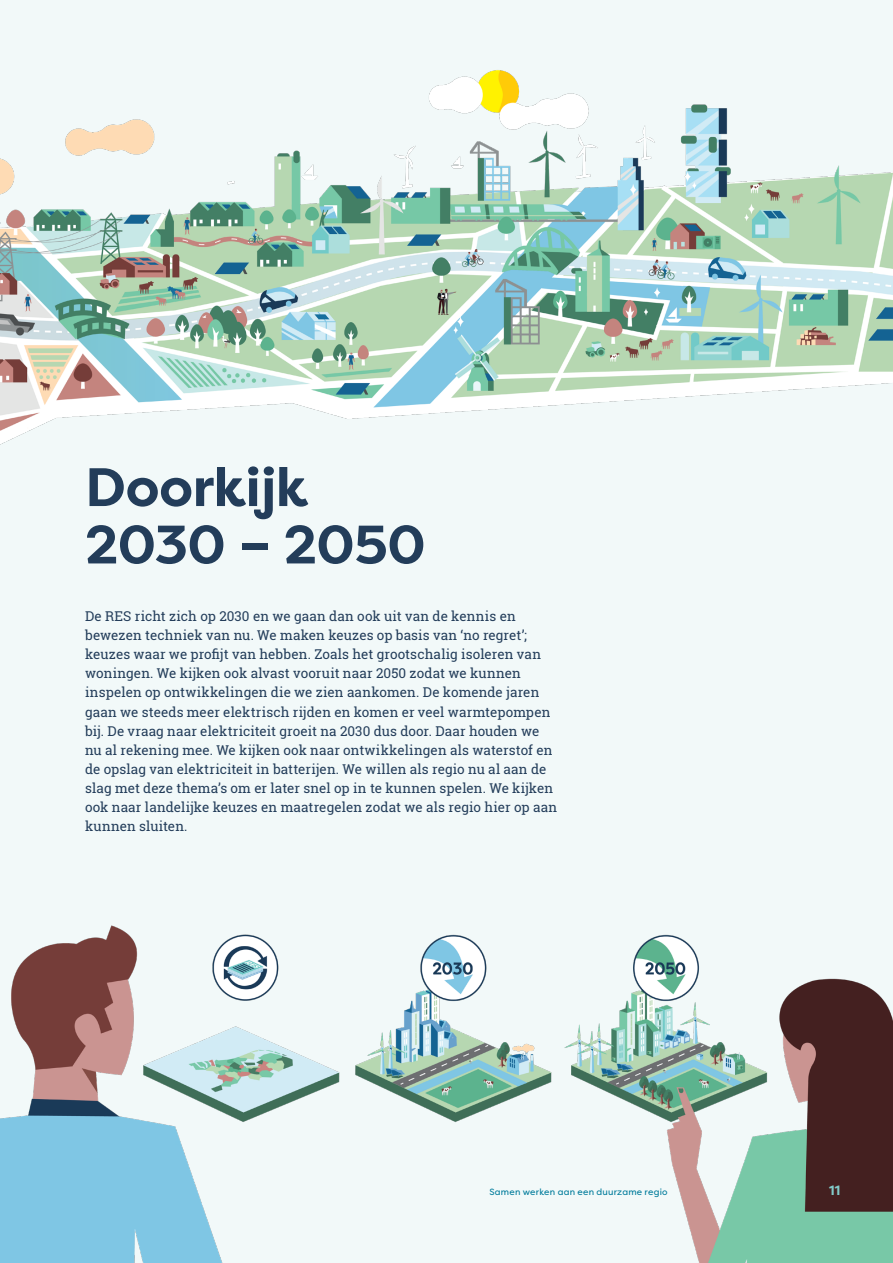
<style>
.page{position:relative;width:893px;height:1263px;background:#f2f9f9}
.page>*{position:absolute;margin:0;border:0;box-sizing:border-box;transform-origin:0 0}
.t1{font:700 54px/57.4px "Filson Pro";letter-spacing:-.01em;color:#233d5a}
.t2{font:13.5px/19.2px "Roboto Slab";letter-spacing:.01em;color:#233d5a}
.t3{font:700 13.5px "Filson Pro";color:#82cac9}
.t4{font:9px "Filson Pro";letter-spacing:.02em;color:#007b9b}
</style>
<div class="page">
<img style="left:0;top:925px;width:893px;height:338px">
<img style="left:0;top:70px;width:893px;height:375px">
<h1 class="t1" style="left:85px;top:459px;width:342px">Doorkijk<br>2030 – 2050</h1>
<p class="t2" style="left:85px;top:606px;width:443px">De RES richt zich op 2030 en we gaan dan ook uit van de kennis en bewezen techniek van nu. We maken keuzes op basis van ‘no regret’;</p>
<p class="t2" style="left:85px;top:644px;width:457px">keuzes waar we profijt van hebben. Zoals het grootschalig isoleren van</p>
<p class="t2" style="left:85px;top:664px;width:474px">woningen. We kijken ook alvast vooruit naar 2050 zodat we kunnen inspelen op ontwikkelingen die we zien aankomen. De komende jaren gaan we steeds meer elektrisch rijden en komen er veel warmtepompen bij. De vraag naar elektriciteit groeit na 2030 dus door. Daar houden we nu al rekening mee. We kijken ook naar ontwikkelingen als waterstof en de opslag van elektriciteit in batterijen. We willen als regio nu al aan de slag met deze thema’s om er later snel op in te kunnen spelen. We kijken ook naar landelijke keuzes en maatregelen zodat we als regio hier op aan kunnen sluiten.</p>
<p class="t4" style="left:489px;top:1186px;width:180px">Samen werken aan een duurzame regio</p>
<p class="t3" style="left:829px;top:1182px;width:13px">11</p>
</div>
